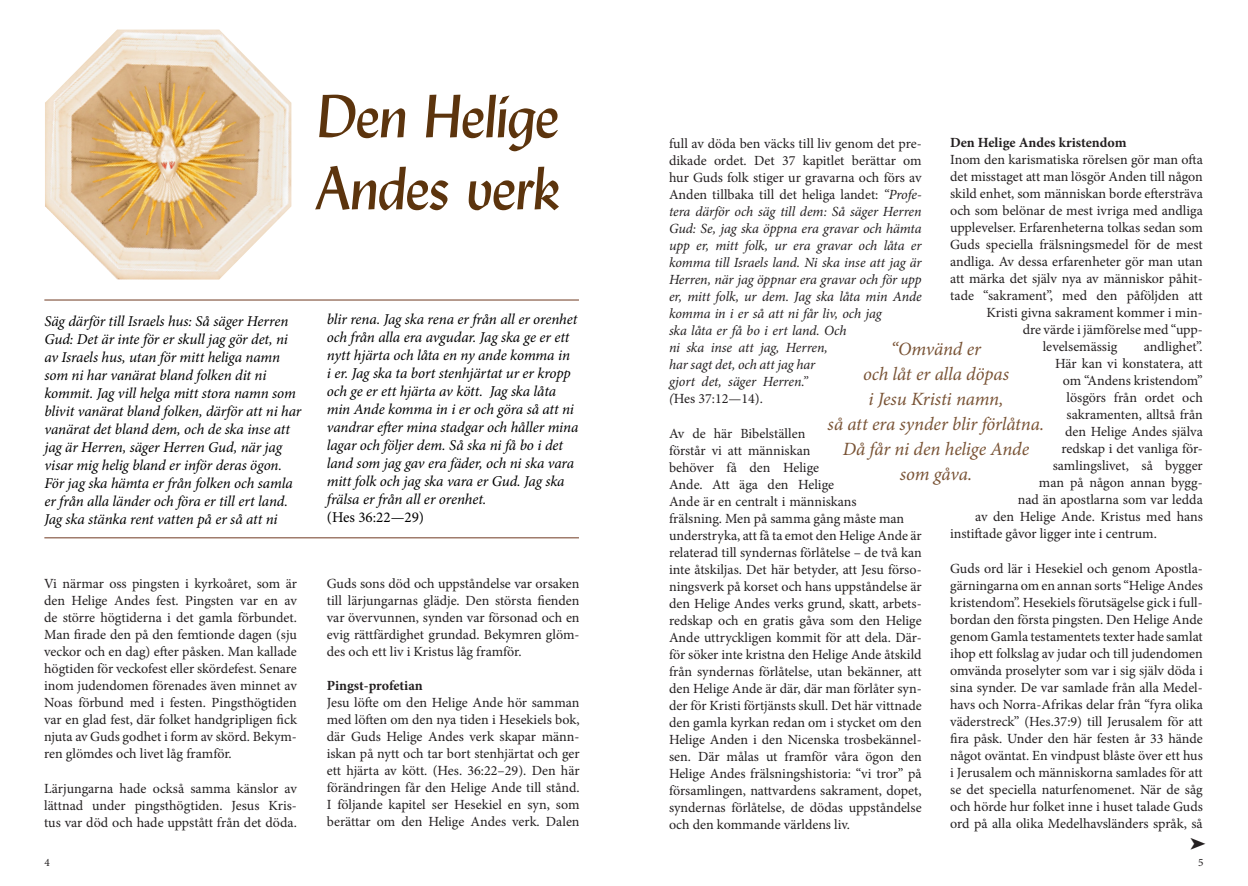
<style>
.page{position:relative;width:1248px;height:886px;background:#fff}
.page>*{position:absolute;margin:0;border:0;box-sizing:border-box;transform-origin:0 0}
.t1{font:italic 60px/72px "Lydian BT";letter-spacing:-.01em;color:#5c340d}
.t2{font:italic 18.75px/25px "Minion Pro";letter-spacing:-.01em;color:#795335;text-align:center}
.t3{font:italic 15px/18px "Minion Pro";letter-spacing:-.01em;color:#000}
.t4{font:15px "Minion Pro";color:#000}
.t5{font:14px/17px "Minion Pro";color:#231f20;text-align:justify}
.t6{font:italic 14px/17px "Minion Pro";letter-spacing:-.01em;color:#231f20}
.t7{font:700 14px "Minion Pro";letter-spacing:-.005em;color:#231f20}
.t8{font:11.25px "Minion Pro";color:#231f20}
.s1{font-style:normal}
.s2{font-weight:500}
</style>
<div class="page">
<svg style="left:45px;top:30px;width:246px;height:249px"></svg>
<hr style="left:44px;top:537px;width:535px;height:1px;background:#733e26">
<hr style="left:44px;top:299px;width:535px;height:2px;background:#733e26">
<h1 class="t1" style="left:316px;top:80px;width:245px">Den Helige<br>Andes verk</h1>
<p class="t3" style="left:44px;top:312px;width:258px">Säg därför till Israels hus: Så säger Herren Gud: Det är inte för er skull jag gör det, ni av Israels hus, utan för mitt heliga namn som ni har vanärat bland folken dit ni kommit. Jag vill helga mitt stora namn som blivit vanärat bland folken, därför att ni har vanärat det bland dem, och de ska inse att jag är Herren, säger Herren Gud, när jag visar mig helig bland er inför deras ögon.<br>För jag ska hämta er från folken och samla er från alla länder och föra er till ert land.<br>Jag ska stänka rent vatten på er så att ni</p>
<p class="t5" style="left:44px;top:575px;width:254px">Vi närmar oss pingsten i kyrkoåret, som är den Helige Andes fest. Pingsten var en av de större högtiderna i det gamla förbundet.<br>Man firade den på den femtionde dagen (sju veckor och en dag) efter påsken. Man kallade högtiden för veckofest eller skördefest. Senare inom judendomen förenades även minnet av Noas förbund med i festen. Pingsthögtiden var en glad fest, där folket handgripligen fick njuta av Guds godhet i form av skörd. Bekym&shy;ren glömdes och livet låg framför.</p>
<p class="t5" style="left:44px;top:780px;width:254px">Lärjungarna hade också samma känslor av lättnad under pingsthögtiden. Jesus Kris&shy;tus var död och hade uppstått från det döda.</p>
<p class="t3" style="left:327px;top:310px;width:253px">blir rena. Jag ska rena er från all er orenhet och från alla era avgudar. Jag ska ge er ett nytt hjärta och låta en ny ande komma in<br>i er. Jag ska ta bort stenhjärtat ur er kropp och ge er ett hjärta av kött. Jag ska låta min Ande komma in i er och göra så att ni vandrar efter mina stadgar och håller mina lagar och följer dem. Så ska ni få bo i det land som jag gav era fäder, och ni ska vara mitt folk och jag ska vara er Gud. Jag ska frälsa er från all er orenhet.</p>
<p class="t4" style="left:327px;top:507px;width:99px">(Hes 36:22—29)</p>
<p class="t5" style="left:327px;top:575px;width:254px">Guds sons död och uppståndelse var orsaken till lärjungarnas glädje. Den största fienden var övervunnen, synden var försonad och en evig rättfärdighet grundad. Bekymren glöm&shy;des och ett liv i Kristus låg framför.</p>
<p class="t7" style="left:327px;top:676px;width:97px">Pingst-profetian</p>
<p class="t5" style="left:327px;top:694px;width:254px">Jesu löfte om den Helige Ande hör samman med löften om den nya tiden i Hesekiels bok, där Guds Helige Andes verk skapar männ&shy;iskan på nytt och tar bort stenhjärtat och ger ett hjärta av kött. (Hes. 36:22–29). Den här förändringen får den Helige Ande till stånd.<br>I följande kapitel ser Hesekiel en syn, som berättar om den Helige Andes verk. Dalen</p>
<p class="t7" style="left:950px;top:132px;width:178px">Den Helige Andes kristendom</p>
<p class="t5" style="left:950px;top:151px;width:254px">Inom den karismatiska rörelsen gör man ofta</p>
<p class="t5" style="left:950px;top:168px;width:254px">det misstaget att man lösgör Anden till någon</p>
<p class="t5" style="left:950px;top:185px;width:254px">skild enhet, som människan borde eftersträva</p>
<p class="t5" style="left:950px;top:202px;width:254px">och som belönar de mest ivriga med andliga</p>
<p class="t5" style="left:950px;top:219px;width:254px">upplevelser. Erfarenheterna tolkas sedan som</p>
<p class="t5" style="left:950px;top:236px;width:254px">Guds speciella frälsningsmedel för de mest</p>
<p class="t5" style="left:950px;top:253px;width:254px">andliga. Av dessa erfarenheter gör man utan</p>
<p class="t5" style="left:950px;top:270px;width:254px">att märka det själv nya av människor påhit-</p>
<p class="t5" style="left:950px;top:287px;width:254px">tade “sakrament”, med den påföljden att</p>
<p class="t5" style="left:986px;top:304px;width:218px">Kristi givna sakrament kommer i min-</p>
<p class="t5" style="left:1022px;top:321px;width:182px">dre värde i jämförelse med “upp-</p>
<p class="t5" style="left:1042px;top:338px;width:76px">levelsemässig</p>
<p class="t5" style="left:1143px;top:338px;width:60px">andlighet”.</p>
<p class="t5" style="left:1055px;top:355px;width:149px">Här kan vi konstatera, att</p>
<p class="t5" style="left:1062px;top:372px;width:141px">om “Andens kristendom”</p>
<p class="t5" style="left:1066px;top:389px;width:138px">lösgörs från ordet och</p>
<p class="t5" style="left:1066px;top:406px;width:138px">sakramenten, alltså från</p>
<p class="t5" style="left:1065px;top:423px;width:139px">den Helige Andes själva</p>
<p class="t5" style="left:1061px;top:440px;width:143px">redskap i det vanliga för-</p>
<p class="t5" style="left:1052px;top:457px;width:151px">samlingslivet, så bygger</p>
<p class="t5" style="left:1038px;top:474px;width:165px">man på någon annan bygg-</p>
<p class="t5" style="left:1017px;top:491px;width:187px">nad än apostlarna som var ledda</p>
<p class="t5" style="left:975px;top:508px;width:229px">av den Helige Ande. Kristus med hans</p>
<p class="t5" style="left:950px;top:525px;width:208px">instiftade gåvor ligger inte i centrum.</p>
<p class="t5" style="left:950px;top:560px;width:254px">Guds ord lär i Hesekiel och genom Apostla&shy;gärningarna om en annan sorts “Helige Andes kristendom”. Hesekiels förutsägelse gick i full&shy;bordan den första pingsten. Den Helige Ande genom Gamla testamentets texter hade samlat ihop ett folkslag av judar och till judendomen omvända proselyter som var i sig själv döda i sina synder. De var samlade från alla Medel&shy;havs och Norra-Afrikas delar från “fyra olika väderstreck” (Hes.37:9) till Jerusalem för att fira påsk. Under den här festen år 33 hände något oväntat. En vindpust blåste över ett hus i Jerusalem och människorna samlades för att se det speciella naturfenomenet. När de såg och hörde hur folket inne i huset talade Guds ord på alla olika Medelhavsländers språk, så</p>
<p class="t6" style="left:669px;top:135px;width:254px"><span class="s1">full av döda ben väcks till liv genom det pre&shy;dikade ordet. Det 37 kapitlet berättar om hur Guds folk stiger ur gravarna och förs av Anden tillbaka till det heliga landet:</span> “Profe&shy;tera därför och säg till dem: Så säger Herren Gud: Se, jag ska öppna era gravar och hämta upp er, mitt folk, ur era gravar och låta er komma till Israels land. Ni ska inse att jag är Herren, när jag öppnar era gravar och för upp er, mitt folk, ur dem. Jag ska låta min Ande komma in i er så att ni får liv, och jag<br>ska låta er få bo i ert land. Och<br>ni ska inse att jag, Herren,<br>har sagt det, och att jag har<br>gjort det, säger Herren.”<br>(<span class="s1">Hes 37:12—14).</span></p>
<p class="t5" style="left:669px;top:425px;width:254px;text-align:left">Av de här Bibelställen<br>förstår vi att människan<br>behöver få den Helige<br>Ande. Att äga den Helige<br>Ande är en centralt i människans<br>frälsning. Men på samma gång måste man understryka, att få ta emot den Helige Ande är relaterad till syndernas förlåtelse – de två kan inte åtskiljas. Det här betyder, att Jesu förso&shy;ningsverk på korset och hans uppståndelse är den Helige Andes verks grund, skatt, arbets&shy;redskap och en gratis gåva som den Helige Ande uttryckligen kommit för att dela. Där&shy;för söker inte kristna den Helige Ande åtskild från syndernas förlåtelse, utan bekänner, att den Helige Ande är där, där man förlåter syn&shy;der för Kristi förtjänsts skull. Det här vittnade den gamla kyrkan redan om i stycket om den Helige Anden i den Nicenska trosbekännel&shy;sen. Där målas ut framför våra ögon den Helige Andes frälsningshistoria: “vi tror” på församlingen, nattvardens sakrament, dopet, syndernas förlåtelse, de dödas uppståndelse och den kommande världens liv.</p>
<h2 class="t2" style="left:827px;top:337px;width:218px"><span class="s2">“</span>Omvänd er<br>och låt er alla döpas<br>i Jesu Kristi namn,<br>så att era synder blir förlåtna.<br>Då får ni den helige Ande som gåva.</h2>
<p class="t8" style="left:44px;top:855px;width:7px">4</p>
<p class="t8" style="left:1197px;top:854px;width:7px">5</p>
</div>
